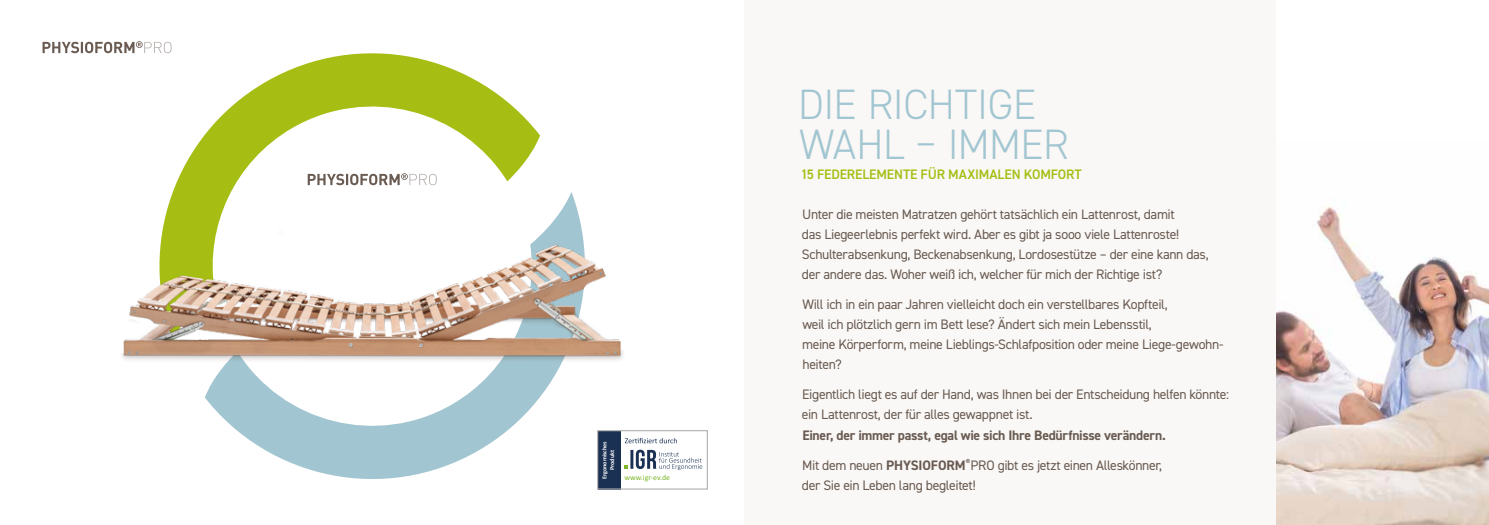
<style>
.page{position:relative;width:1489px;height:525px;background:#fff}
.page>*{position:absolute;margin:0;border:0;box-sizing:border-box;transform-origin:0 0}
.t1{font:300 42.5px/40px "DIN2014";letter-spacing:-.01em;color:#a2c6d1}
.t2{font:13.75px/20px "DIN2014";letter-spacing:-.025em;color:#695b52}
.t3{font:700 13.75px/30px "DIN2014";letter-spacing:-.02em;color:#695b52}
.t4{font:600 13.75px "DIN2014";letter-spacing:-.01em;color:#a6be14}
.t5{font:7.88px "Calibri";color:#7db729}
.t6{font:700 6px/7.9px "Calibri";color:#fff;text-align:center}
.s1{font-weight:400}
</style>
<div class="page">
<div style="left:744px;top:0;width:744px;height:524px;background:#faf8f6"></div>
<svg style="left:205px;top:192px;width:375px;height:287px"></svg>
<svg style="left:164px;top:44px;width:376px;height:175px"></svg>
<img style="left:121px;top:219px;width:503px;height:166px">
<svg style="left:43px;top:41px;width:128px;height:12px"></svg>
<svg style="left:308px;top:173px;width:128px;height:12px"></svg>
<div style="left:1276px;top:0;width:212px;height:524px;background:#fff"></div>
<img style="left:1276px;top:206px;width:212px;height:318px">
<div style="left:598px;top:430px;width:22px;height:59px;background:#1b3153"></div>
<div style="left:597px;top:430px;width:111px;height:59px;border:1px solid #b3b2b2"></div>
<svg style="left:625px;top:438px;width:51px;height:5px"></svg>
<svg style="left:624px;top:449px;width:78px;height:21px"></svg>
<p class="t6" style="left:600px;top:478px;width:39px;rotate:-90deg">Ergonomisches<br>Produkt</p>
<p class="t5" style="left:624px;top:472px;width:47px">www.igr-ev.de</p>
<h1 class="t1" style="left:798px;top:84px;width:272px">DIE RICHTIGE<br>WAHL – IMMER</h1>
<p class="t4" style="left:800px;top:165px;width:282px">15 FEDERELEMENTE FÜR MAXIMALEN KOMFORT</p>
<p class="t2" style="left:801px;top:204px;width:408px">Unter die meisten Matratzen gehört tatsächlich ein Lattenrost, damit<br>das Liegeerlebnis perfekt wird. Aber es gibt ja sooo viele Lattenroste!<br>Schulterabsenkung, Beckenabsenkung, Lordosestütze – der eine kann das, der andere das. Woher weiß ich, welcher für mich der Richtige ist?</p>
<p class="t2" style="left:802px;top:294px;width:423px">Will ich in ein paar Jahren vielleicht doch ein verstellbares Kopfteil,<br>weil ich plötzlich gern im Bett lese? Ändert sich mein Lebensstil,<br>meine Körperform, meine Lieblings-Schlafposition oder meine Liege-gewohn&shy;heiten?</p>
<p class="t2" style="left:802px;top:384px;width:428px">Eigentlich liegt es auf der Hand, was Ihnen bei der Entscheidung helfen könnte: ein Lattenrost, der für alles gewappnet ist.</p>
<p class="t3" style="left:802px;top:419px;width:365px">Einer, der immer passt, egal wie sich Ihre Bedürfnisse verändern.<br><span class="s1">Mit dem neuen</span> PHYSIOFORM<sup>®</sup><span class="s1">PRO gibt es jetzt einen Alleskönner,</span></p>
<p class="t2" style="left:802px;top:474px;width:175px">der Sie ein Leben lang begleitet!</p>
</div>
